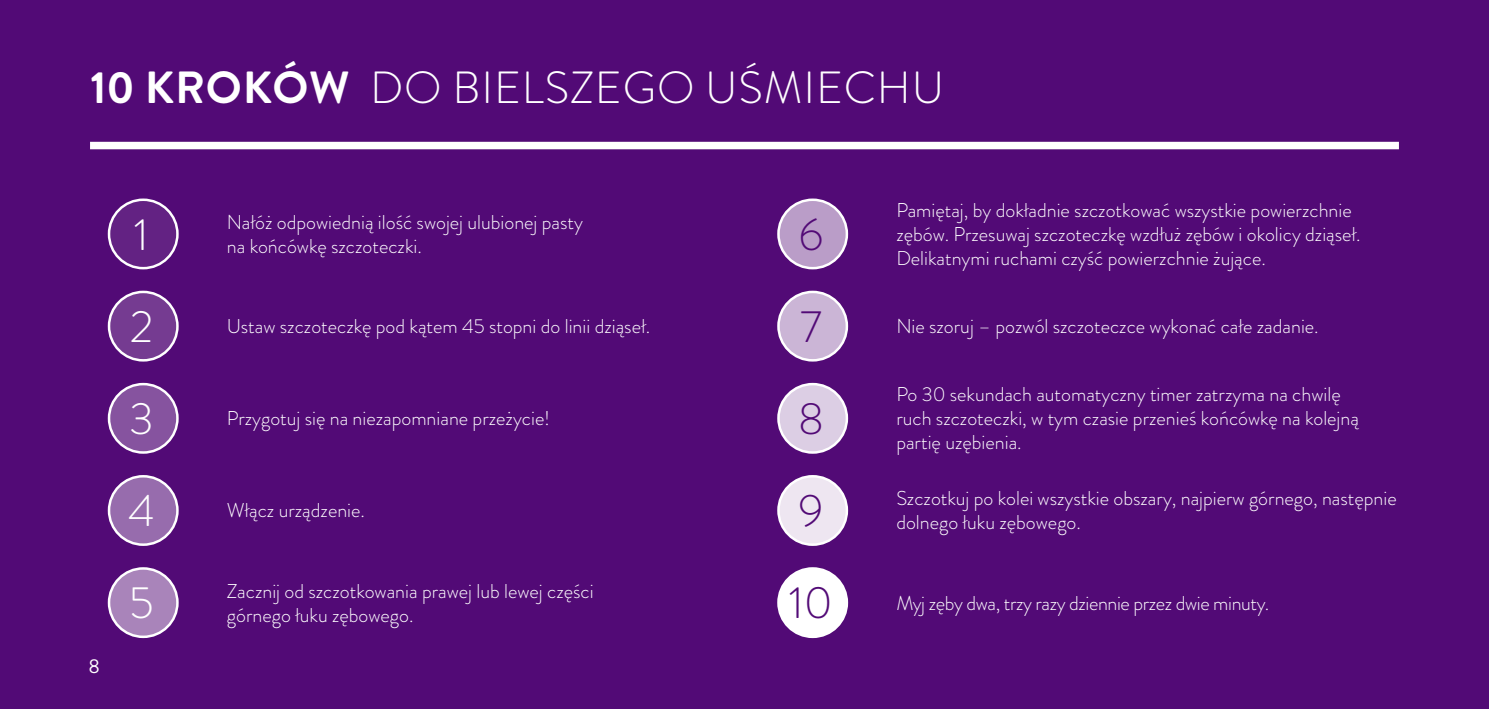
<style>
.page{position:relative;width:1489px;height:709px;background:#fff}
.page>*{position:absolute;margin:0;border:0;box-sizing:border-box;transform-origin:0 0}
.t1{font:300 45px "Brandon Grotesque";letter-spacing:.02em;color:#fff}
.t2{font:300 45px "Brandon Grotesque";color:#520a76}
.t3{font:300 20px/24px "Brandon Grotesque";color:#fff}
.t4{font:300 20px "Brandon Grotesque";letter-spacing:-.02em;color:#fff}
.t5{font:20px "Brandon Grotesque";color:#fff}
.s1{font-weight:700}
</style>
<div class="page">
<div style="left:0;top:0;width:1488px;height:709px;background:#520a76"></div>
<div style="left:90px;top:142px;width:1308px;height:7px;background:#fff"></div>
<div style="left:109px;top:200px;width:68px;height:68px;background:#632283;border-radius:50%"></div>
<div style="left:108px;top:198px;width:71px;height:71px;border:2px solid #fff;border-radius:50%"></div>
<div style="left:109px;top:292px;width:68px;height:68px;background:#753b91;border-radius:50%"></div>
<div style="left:108px;top:291px;width:71px;height:70px;border:2px solid #fff;border-radius:50%"></div>
<div style="left:109px;top:384px;width:68px;height:68px;background:#86539f;border-radius:50%"></div>
<div style="left:108px;top:383px;width:71px;height:71px;border:2px solid #fff;border-radius:50%"></div>
<div style="left:109px;top:476px;width:68px;height:68px;background:#976cad;border-radius:50%"></div>
<div style="left:108px;top:475px;width:71px;height:71px;border:2px solid #fff;border-radius:50%"></div>
<div style="left:109px;top:568px;width:68px;height:69px;background:#a984ba;border-radius:50%"></div>
<div style="left:108px;top:567px;width:71px;height:71px;border:2px solid #fff;border-radius:50%"></div>
<div style="left:778px;top:200px;width:68px;height:68px;background:#ba9dc8;border-radius:50%"></div>
<div style="left:777px;top:198px;width:71px;height:71px;border:2px solid #fff;border-radius:50%"></div>
<div style="left:778px;top:292px;width:68px;height:68px;background:#cbb5d6;border-radius:50%"></div>
<div style="left:777px;top:291px;width:71px;height:70px;border:2px solid #fff;border-radius:50%"></div>
<div style="left:778px;top:384px;width:68px;height:68px;background:#dccee4;border-radius:50%"></div>
<div style="left:777px;top:383px;width:71px;height:71px;border:2px solid #fff;border-radius:50%"></div>
<div style="left:778px;top:476px;width:68px;height:68px;background:#eee6f1;border-radius:50%"></div>
<div style="left:777px;top:475px;width:71px;height:71px;border:2px solid #fff;border-radius:50%"></div>
<div style="left:778px;top:568px;width:68px;height:69px;background:#fff;border-radius:50%"></div>
<div style="left:777px;top:567px;width:71px;height:71px;border:2px solid #fff;border-radius:50%"></div>
<h1 class="t1" style="left:90px;top:57px;width:855px"><span class="s1">10 KROKÓW</span> DO BIELSZEGO UŚMIECHU</h1>
<p class="t5" style="left:89px;top:652px;width:13px">8</p>
<h1 class="t1" style="left:134px;top:203px;width:16px">1</h1>
<p class="t3" style="left:227px;top:210px;width:357px">Nałóż odpowiednią ilość swojej ulubionej pasty na końcówkę szczoteczki.</p>
<h1 class="t1" style="left:130px;top:296px;width:25px">2</h1>
<p class="t3" style="left:227px;top:314px;width:425px">Ustaw szczoteczkę pod kątem 45 stopni do linii dziąseł.</p>
<h1 class="t1" style="left:129px;top:388px;width:26px">3</h1>
<p class="t3" style="left:227px;top:406px;width:325px">Przygotuj się na niezapomniane przeżycie!</p>
<h1 class="t1" style="left:128px;top:480px;width:28px">4</h1>
<p class="t3" style="left:227px;top:498px;width:140px">Włącz urządzenie.</p>
<h1 class="t1" style="left:129px;top:572px;width:26px">5</h1>
<p class="t3" style="left:227px;top:579px;width:368px">Zacznij od szczotkowania prawej lub lewej części górnego łuku zębowego.</p>
<h1 class="t2" style="left:798px;top:203px;width:26px">6</h1>
<p class="t3" style="left:896px;top:198px;width:466px">Pamiętaj, by dokładnie szczotkować wszystkie powierzchnie zębów. Przesuwaj szczoteczkę wzdłuż zębów i okolicy dziąseł.<br>Delikatnymi ruchami czyść powierzchnie żujące.</p>
<h1 class="t2" style="left:800px;top:296px;width:23px">7</h1>
<p class="t3" style="left:896px;top:314px;width:424px">Nie szoruj – pozwól szczoteczce wykonać całe zadanie.</p>
<h1 class="t2" style="left:798px;top:388px;width:27px">8</h1>
<p class="t3" style="left:896px;top:382px;width:464px">Po 30 sekundach automatyczny timer zatrzyma na chwilę ruch szczoteczki, w tym czasie przenieś końcówkę na kolejną partię uzębienia.</p>
<h1 class="t2" style="left:798px;top:480px;width:26px">9</h1>
<p class="t3" style="left:896px;top:486px;width:502px">Szczotkuj po kolei wszystkie obszary, najpierw górnego, następnie dolnego łuku zębowego.</p>
<h1 class="t2" style="left:789px;top:572px;width:45px">10</h1>
<p class="t4" style="left:896px;top:589px;width:374px">Myj zęby dwa, trzy razy dziennie przez dwie minuty.</p>
</div>
